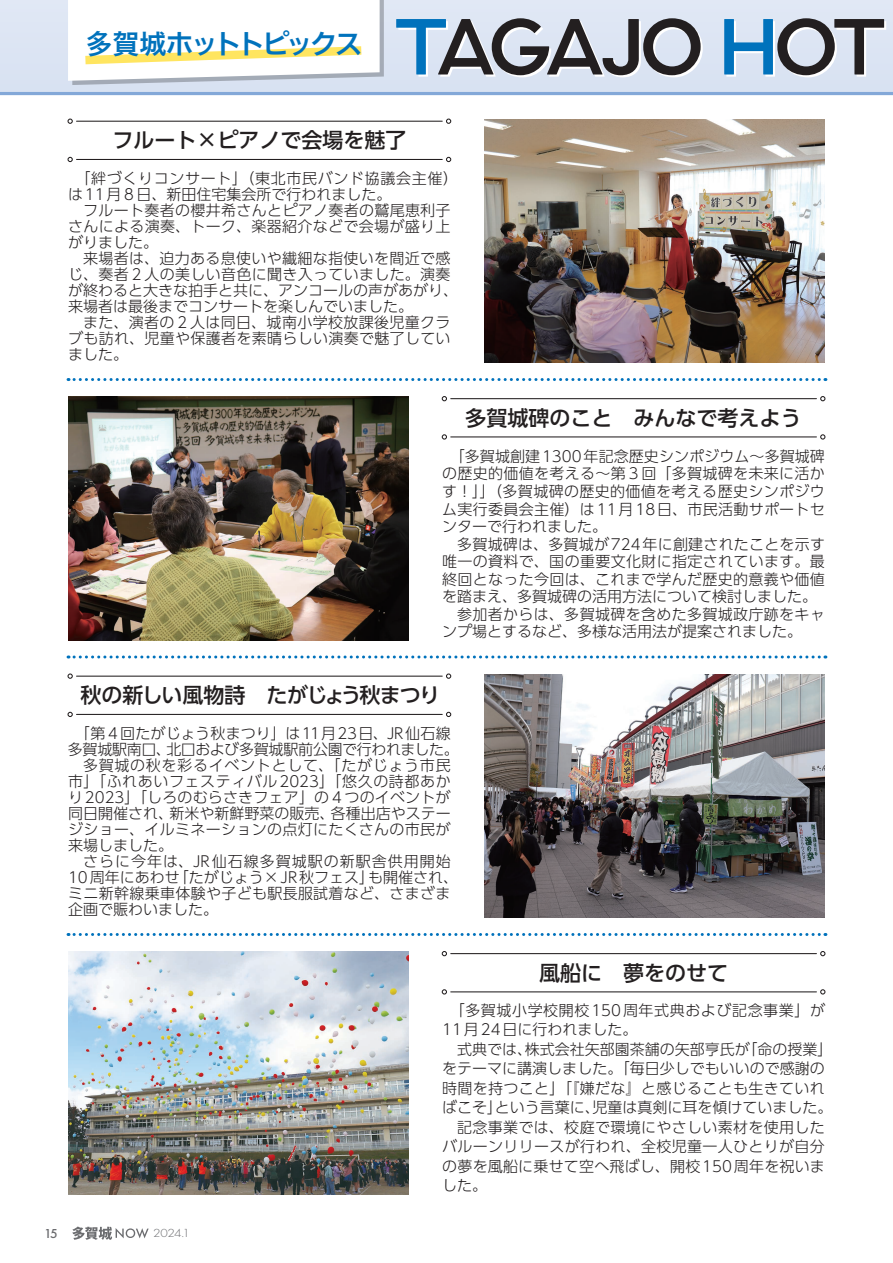
<style>
.page{position:relative;width:893px;height:1263px;background:#fff}
.page>*{position:absolute;margin:0;border:0;box-sizing:border-box;transform-origin:0 0}
.t1{font:27px "Hiragino UD Sans F Std N W6";letter-spacing:-.075em;color:#0072bc}
.t2{font:500 21px "UD Shin Go Pr 6 N";color:#231f20}
.t3{font:500 21px "UD Shin Go Pr 6 N";letter-spacing:-.04em;color:#231f20}
.t4{font:300 15px/15.9px "UD Shin Go Pr 6 N";letter-spacing:.02em;color:#231f20;text-align:justify}
.t5{font:300 15px/16px "UD Shin Go Pr 6 N";color:#231f20}
.t6{font:300 15px "UD Shin Go Pr 6 N";letter-spacing:.04em;color:#231f20}
.t7{font:300 15px/16px "UD Shin Go Pr 6 N";letter-spacing:.045em;color:#231f20}
.t8{font:300 15px/15.9px "UD Shin Go Pr 6 N";letter-spacing:-.015em;color:#231f20}
.t9{font:300 15px/15.9px "UD Shin Go Pr 6 N";letter-spacing:.065em;color:#231f20}
.t10{font:300 15px "UD Shin Go Pr 6 N";letter-spacing:.05em;color:#231f20}
.t11{font:500 13.5px "Futura PT";color:#6c6d70}
.t12{font:300 12.15px "Futura PT";color:#6c6d70;scale:1.11 1}
</style>
<div class="page">
<svg style="left:72px;top:1226px;width:77px;height:14px"></svg>
<svg style="left:0;top:0;width:893px;height:95px;background:#d4dff0"></svg>
<svg style="left:396px;top:18px;width:307px;height:59px;background:#969eaa"></svg>
<svg style="left:724px;top:18px;width:162px;height:59px;background:#94a7ba"></svg>
<svg style="left:68px;top:0;width:316px;height:85px"></svg>
<svg style="left:68px;top:378px;width:758px;height:3px"></svg>
<svg style="left:68px;top:655px;width:758px;height:3px"></svg>
<svg style="left:68px;top:933px;width:758px;height:3px"></svg>
<svg style="left:68px;top:119px;width:5px;height:5px"></svg>
<svg style="left:446px;top:119px;width:5px;height:5px"></svg>
<hr style="left:77px;top:121px;width:365px;height:1px;background:#231f20">
<svg style="left:68px;top:157px;width:5px;height:5px"></svg>
<svg style="left:446px;top:157px;width:5px;height:5px"></svg>
<hr style="left:77px;top:159px;width:365px;height:1px;background:#231f20">
<svg style="left:68px;top:673px;width:5px;height:6px"></svg>
<svg style="left:446px;top:673px;width:5px;height:6px"></svg>
<hr style="left:77px;top:676px;width:365px;height:1px;background:#231f20">
<svg style="left:68px;top:712px;width:5px;height:5px"></svg>
<svg style="left:446px;top:712px;width:5px;height:5px"></svg>
<hr style="left:77px;top:714px;width:365px;height:1px;background:#231f20">
<svg style="left:442px;top:396px;width:5px;height:5px"></svg>
<svg style="left:820px;top:396px;width:5px;height:5px"></svg>
<hr style="left:451px;top:398px;width:365px;height:1px;background:#231f20">
<svg style="left:442px;top:434px;width:5px;height:6px"></svg>
<svg style="left:820px;top:434px;width:5px;height:6px"></svg>
<hr style="left:451px;top:436px;width:365px;height:1px;background:#231f20">
<svg style="left:442px;top:951px;width:5px;height:5px"></svg>
<svg style="left:820px;top:951px;width:5px;height:5px"></svg>
<hr style="left:451px;top:953px;width:365px;height:1px;background:#231f20">
<svg style="left:442px;top:989px;width:5px;height:5px"></svg>
<svg style="left:820px;top:989px;width:5px;height:5px"></svg>
<hr style="left:451px;top:991px;width:365px;height:1px;background:#231f20">
<img style="left:485px;top:119px;width:340px;height:243px">
<img style="left:485px;top:674px;width:340px;height:243px">
<img style="left:68px;top:396px;width:340px;height:244px">
<img style="left:68px;top:951px;width:340px;height:244px">
<h1 class="t1" style="left:85px;top:23px;width:278px">多賀城ホットトピックス</h1>
<h2 class="t2" style="left:112px;top:123px;width:295px">フルート×ピアノで会場を魅了</h2>
<p class="t7" style="left:68px;top:170px;width:392px;text-indent:8px">「絆づくりコンサート」（東北市民バンド協議会主催(は11月８日、新田住宅集会所で行われました。</p>
<p class="t4" style="left:68px;top:202px;width:384px;text-indent:15px">フルート奏者の櫻井希さんとピアノ奏者の鷲尾恵利子さんによる演奏、トーク、楽器紹介などで会場が盛り上がりました。</p>
<p class="t5" style="left:68px;top:250px;width:392px;text-indent:15px">来場者は、迫力ある息使いや繊細な指使いを間近で感じ、奏者２人の美しい音色に聞き入っていました。演奏が終わると大きな拍手と共に、アンコールの声があがり、来場者は最後までコンサートを楽しんでいました。</p>
<p class="t4" style="left:68px;top:314px;width:384px;text-indent:15px">また、演者の２人は同日、城南小学校放課後児童クラブも訪れ、児童や保護者を素晴らしい演奏で魅了していました。</p>
<h2 class="t2" style="left:466px;top:401px;width:337px">多賀城碑のこと　みんなで考えよう</h2>
<p class="t4" style="left:442px;top:447px;width:384px;line-height:17.5px;text-indent:8px">「多賀城創建1300年記念歴史シンポジウム～多賀城碑の歴史的価値を考える～第３回「多賀城碑を未来に活かす！」」（多賀城碑の歴史的価値を考える歴史シンポジウム実行委員会主催）は11月18日、市民活動サポートセンターで行われました。</p>
<p class="t4" style="left:457px;top:535px;width:369px">多賀城碑は、多賀城が724年に創建されたことを示す</p>
<p class="t4" style="left:442px;top:553px;width:384px">唯一の資料で、国の重要文化財に指定されています。最</p>
<p class="t4" style="left:442px;top:570px;width:384px">終回となった今回は、これまで学んだ歴史的意義や価値</p>
<p class="t5" style="left:442px;top:588px;width:377px">を踏まえ、多賀城碑の活用方法について検討しました。</p>
<p class="t4" style="left:457px;top:606px;width:369px">参加者からは、多賀城碑を含めた多賀城政庁跡をキャ</p>
<p class="t5" style="left:442px;top:623px;width:362px">ンプ場とするなど、多様な活用法が提案されました。</p>
<h2 class="t3" style="left:80px;top:678px;width:361px">秋の新しい風物詩　たがじょう秋まつり</h2>
<p class="t8" style="left:166px;top:725px;width:294px;text-indent:-91px">「第４回たがじょう秋まつり」は11月23日、JR仙石線北口および多賀城駅前公園で行われました。</p>
<p class="t4" style="left:68px;top:741px;width:105px">多賀城駅南口、</p>
<p class="t10" style="left:83px;top:753px;width:369px">多賀城の秋を彩るイベントとして、「たがじょう市民</p>
<p class="t6" style="left:68px;top:769px;width:384px">市」「ふれあいフェスティバル2023」「悠久の詩都あか</p>
<p class="t4" style="left:68px;top:789px;width:384px">り2023」「しろのむらさきフェア」の４つのイベントが</p>
<p class="t5" style="left:331px;top:805px;width:121px">各種出店やステー</p>
<p class="t5" style="left:169px;top:805px;width:166px">新米や新鮮野菜の販売、</p>
<p class="t4" style="left:68px;top:805px;width:384px;text-align:left">同日開催され、<br>ジショー、イルミネーションの点灯にたくさんの市民が来場しました。</p>
<p class="t9" style="left:368px;top:853px;width:91px;text-indent:-285px">さらに今年は、JR仙石線多賀城駅の新駅舎供用開始も開催され、</p>
<p class="t5" style="left:174px;top:869px;width:202px">「たがじょう× JR秋フェス」</p>
<p class="t4" style="left:68px;top:869px;width:384px;text-align:left">10周年にあわせ<br>ミニ新幹線乗車体験や子ども駅長服試着など、さまざま企画で賑わいました。</p>
<p class="t11" style="left:44px;top:1225px;width:15px">15</p>
<p class="t12" style="left:153px;top:1226px;width:35px">2024.1</p>
<h2 class="t2" style="left:539px;top:956px;width:190px">風船に　夢をのせて</h2>
<p class="t6" style="left:450px;top:998px;width:377px">「多賀城小学校開校150周年式典および記念事業」が</p>
<p class="t5" style="left:442px;top:1021px;width:197px">11月24日に行われました。</p>
<p class="t4" style="left:742px;top:1040px;width:91px">「命の授業「</p>
<p class="t5" style="left:525px;top:1040px;width:226px">株式会社矢部園茶舗の矢部亨氏が</p>
<p class="t4" style="left:457px;top:1040px;width:76px">式典では、</p>
<p class="t5" style="left:442px;top:1060px;width:384px">をテーマに講演しました。「毎日少しでもいいので感謝の</p>
<p class="t4" style="left:442px;top:1079px;width:384px">時間を持つこと」「『嫌だな』と感じることも生きていれ</p>
<p class="t5" style="left:592px;top:1099px;width:241px">児童は真剣に耳を傾けていました。</p>
<p class="t4" style="left:442px;top:1099px;width:61px">ばこそ」</p>
<p class="t4" style="left:457px;top:1118px;width:369px">記念事業では、校庭で環境にやさしい素材を使用した</p>
<p class="t4" style="left:442px;top:1138px;width:384px">バルーンリリースが行われ、全校児童一人ひとりが自分</p>
<p class="t4" style="left:442px;top:1157px;width:384px">の夢を風船に乗せて空へ飛ばし、開校150周年を祝いま</p>
<p class="t4" style="left:442px;top:1177px;width:46px">した。</p>
<p class="t4" style="left:495px;top:1099px;width:106px">という言葉に、</p>
</div>
